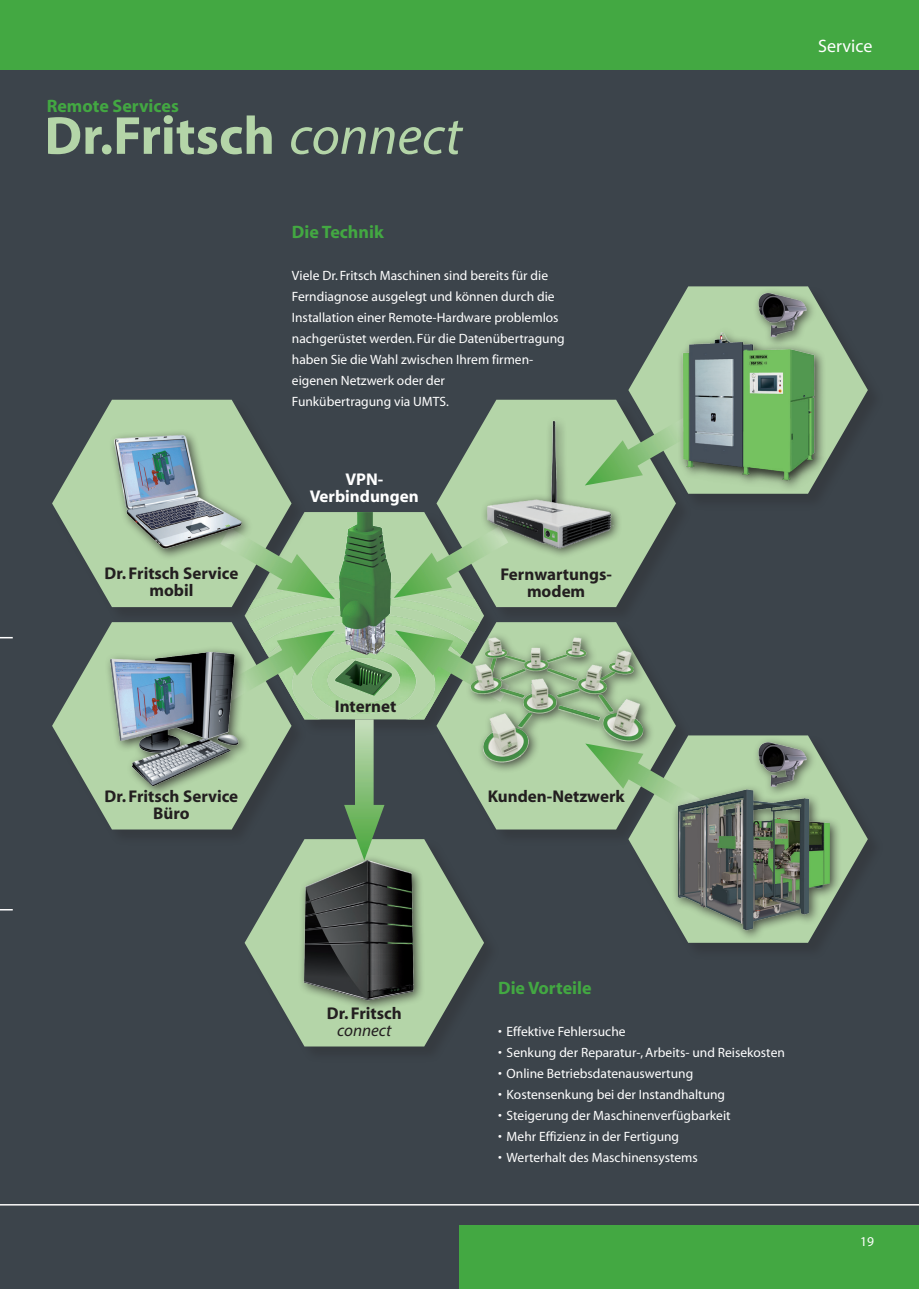
<style>
.page{position:relative;width:919px;height:1289px;background:#fff}
.page>*{position:absolute;margin:0;border:0;box-sizing:border-box;transform-origin:0 0}
.t1{font:700 54px "Myriad";color:#b4d5a8}
.t2{font:700 18px "Myriad";color:#43a842}
.t3{font:18px "Myriad";color:#fff}
.t4{font:700 16.95px/17px "Myriad";color:#231f20;text-align:center}
.t5{font:700 16.95px/17px "Myriad";color:#fff;text-align:center}
.t6{font:italic 16.95px "Myriad Pro";color:#231f20}
.t7{font:13.5px/21px "Myriad";color:#fff}
.s1{font-family:"Myriad Pro";font-weight:400;font-style:italic}
</style>
<div class="page">
<div style="left:0;top:0;width:918px;height:1288px;background:#3c444b"></div>
<div style="left:0;top:0;width:918px;height:70px;background:#43a842"></div>
<hr style="left:0;top:1203px;width:918px;height:2px;background:#fff">
<svg style="left:0;top:637px;width:13px;height:1px"></svg>
<svg style="left:0;top:909px;width:13px;height:1px"></svg>
<div style="left:245px;top:512px;width:255px;height:224px;background:#231f20;opacity:.25"></div>
<img style="left:308px;top:512px;width:129px;height:207px">
<div style="left:53px;top:400px;width:255px;height:224px;background:#231f20;opacity:.25"></div>
<svg style="left:52px;top:400px;width:239px;height:207px;fill:#b4d5a8"></svg>
<div style="left:53px;top:622px;width:255px;height:224px;background:#3c444b"></div>
<svg style="left:52px;top:622px;width:239px;height:207px;fill:#b4d5a8"></svg>
<svg style="left:244px;top:839px;width:240px;height:207px;fill:#b4d5a8"></svg>
<svg style="left:628px;top:286px;width:239px;height:181px"></svg>
<div style="left:437px;top:400px;width:255px;height:224px;background:#231f20;opacity:.25"></div>
<svg style="left:436px;top:400px;width:240px;height:207px;fill:#b4d5a8"></svg>
<div style="left:437px;top:622px;width:255px;height:224px;background:#3c444b"></div>
<svg style="left:436px;top:622px;width:240px;height:207px;fill:#b4d5a8"></svg>
<svg style="left:628px;top:735px;width:239px;height:131px"></svg>
<svg style="left:355px;top:719px;width:18px;height:86px;background:#9fcb92"></svg>
<svg style="left:344px;top:805px;width:40px;height:49px"></svg>
<svg style="left:199px;top:510px;width:136px;height:98px;background:#97ba8e"></svg>
<svg style="left:394px;top:509px;width:135px;height:97px;background:#97ba8e"></svg>
<svg style="left:584px;top:396px;width:85px;height:98px"></svg>
<div style="left:677px;top:326px;width:153px;height:166px;background:#231f20;opacity:.75"></div>
<img style="left:669px;top:324px;width:157px;height:170px">
<svg style="left:395px;top:621px;width:135px;height:98px;background:#90bb85"></svg>
<svg style="left:585px;top:734px;width:135px;height:98px"></svg>
<img style="left:637px;top:778px;width:222px;height:164px">
<svg style="left:199px;top:621px;width:136px;height:98px;background:#96bb8d"></svg>
<div style="left:108px;top:429px;width:145px;height:131px;background:#b4d5a8"></div>
<img style="left:114px;top:428px;width:130px;height:129px">
<img style="left:744px;top:286px;width:78px;height:69px">
<img style="left:744px;top:735px;width:78px;height:69px">
<img style="left:456px;top:624px;width:200px;height:150px">
<div style="left:104px;top:645px;width:146px;height:152px;background:#b4d5a8"></div>
<img style="left:108px;top:649px;width:136px;height:139px">
<div style="left:298px;top:854px;width:127px;height:157px;background:#231f20;opacity:.75"></div>
<img style="left:301px;top:860px;width:156px;height:141px">
<img style="left:477px;top:409px;width:158px;height:158px">
<div style="left:459px;top:1225px;width:459px;height:63px;background:#43a842"></div>
<h2 class="t2" style="left:47px;top:96px;width:133px">Remote Services</h2>
<h1 class="t1" style="left:44px;top:108px;width:419px">Dr.Fritsch <span class="s1">connect</span></h1>
<h2 class="t2" style="left:292px;top:222px;width:93px">Die Technik</h2>
<p class="t7" style="left:292px;top:265px;width:274px">Viele Dr. Fritsch Maschinen sind bereits für die Ferndiagnose ausgelegt und können durch die Installation einer Remote-Hardware problemlos nachgerüstet werden. Für die Datenübertragung haben Sie die Wahl zwischen Ihrem firmen&shy;eigenen Netzwerk oder der<br>Funkübertragung via UMTS.</p>
<p class="t5" style="left:310px;top:471px;width:111px">VPN-<br>Verbindungen</p>
<p class="t4" style="left:104px;top:565px;width:135px">Dr. Fritsch Service mobil</p>
<p class="t4" style="left:500px;top:567px;width:113px">Fernwartungs&shy;modem</p>
<p class="t4" style="left:335px;top:698px;width:63px">Internet</p>
<p class="t4" style="left:104px;top:788px;width:135px">Dr. Fritsch Service</p>
<p class="t4" style="left:487px;top:788px;width:138px">Kunden-Netzwerk</p>
<p class="t4" style="left:153px;top:805px;width:38px">Büro</p>
<h2 class="t3" style="left:818px;top:37px;width:56px">Service</h2>
<p class="t4" style="left:327px;top:1005px;width:77px">Dr. Fritsch</p>
<p class="t6" style="left:337px;top:1019px;width:56px">connect</p>
<h2 class="t2" style="left:498px;top:978px;width:95px">Die Vorteile</h2>
<p class="t7" style="left:498px;top:1021px;width:129px">• Effektive Fehlersuche</p>
<p class="t7" style="left:498px;top:1042px;width:288px">• Senkung der Reparatur-, Arbeits- und Reisekosten</p>
<p class="t7" style="left:498px;top:1063px;width:197px">• Online Betriebsdatenauswertung</p>
<p class="t7" style="left:498px;top:1084px;width:228px">• Kostensenkung bei der Instandhaltung</p>
<p class="t7" style="left:498px;top:1105px;width:234px">• Steigerung der Maschinenverfügbarkeit</p>
<p class="t7" style="left:498px;top:1126px;width:182px">• Mehr Effizienz in der Fertigung</p>
<p class="t7" style="left:498px;top:1147px;width:201px">• Werterhalt des Maschinensystems</p>
<p class="t7" style="left:860px;top:1231px;width:15px">19</p>
</div>
